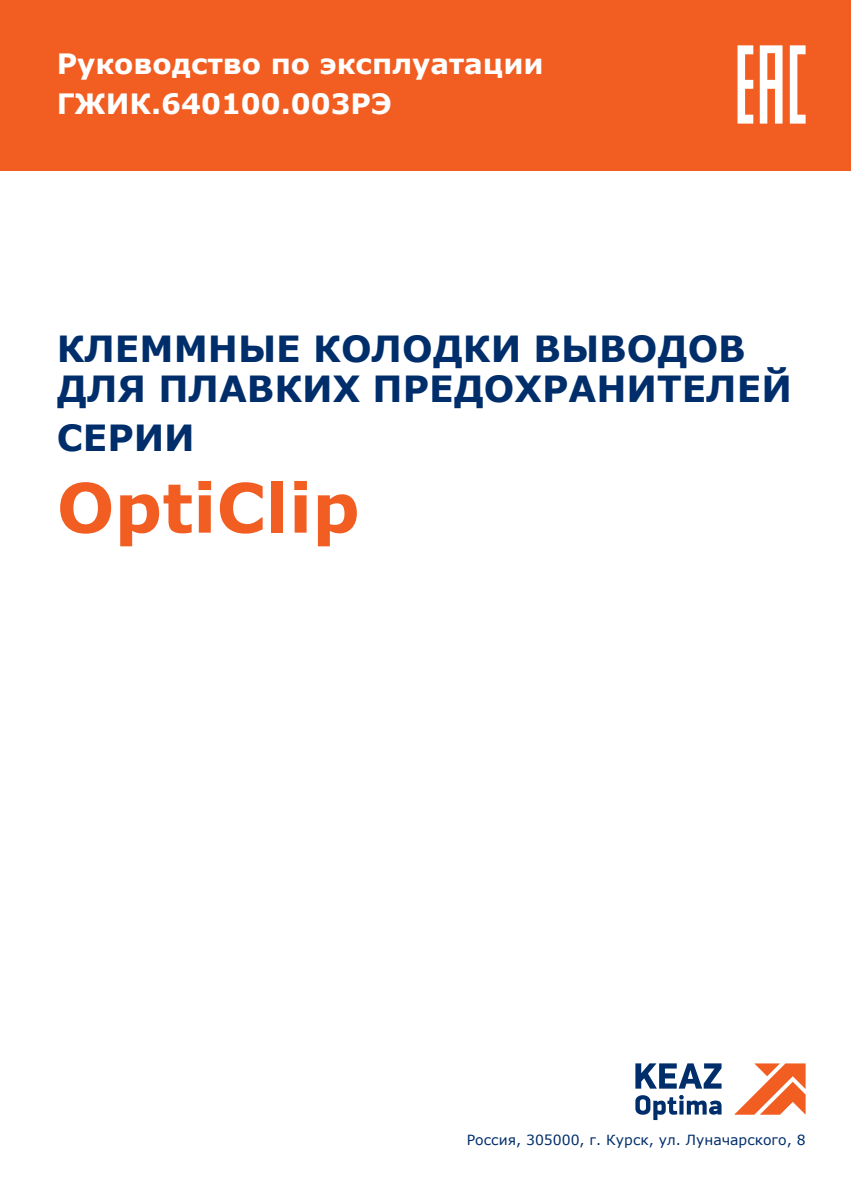
<style>
.page{position:relative;width:851px;height:1191px;background:#fff}
.page>*{position:absolute;margin:0;border:0;box-sizing:border-box;transform-origin:0 0}
.t1{font:700 68px "Verdana";color:#f25d21}
.t2{font:700 36px/40px "Verdana";color:#002e6b}
.t3{font:700 28px "Verdana";color:#fff}
.t4{font:14px "Verdana";color:#002e6b}
</style>
<div class="page">
<div style="left:0;top:0;width:850px;height:170px;background:#f25d21"></div>
<svg style="left:735px;top:1063px;width:70px;height:51px"></svg>
<svg style="left:635px;top:1063px;width:86px;height:25px"></svg>
<svg style="left:635px;top:1095px;width:86px;height:25px"></svg>
<svg style="left:737px;top:45px;width:68px;height:79px"></svg>
<p class="t3" style="left:57px;top:44px;width:488px">Руководство по эксплуатации</p>
<p class="t3" style="left:57px;top:84px;width:337px">ГЖИК.640100.003РЭ</p>
<p class="t2" style="left:57px;top:328px;width:736px">КЛЕММНЫЕ КОЛОДКИ ВЫВОДОВ<br>ДЛЯ ПЛАВКИХ ПРЕДОХРАНИТЕЛЕЙ</p>
<p class="t2" style="left:57px;top:417px;width:139px">СЕРИИ</p>
<p class="t1" style="left:57px;top:460px;width:304px">OptiClip</p>
<p class="t4" style="left:466px;top:1130px;width:340px">Россия, 305000, г. Курск, ул. Луначарского, 8</p>
</div>
